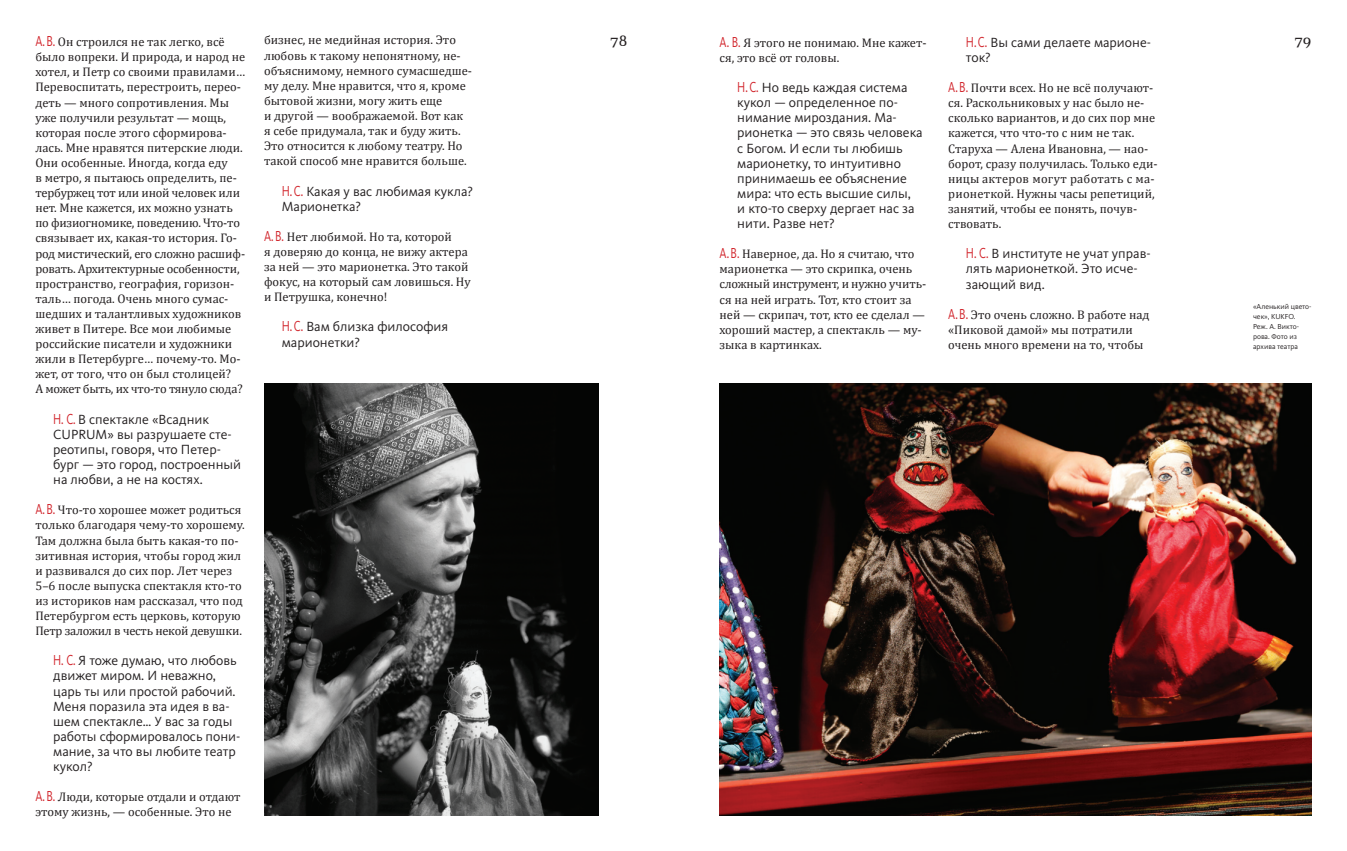
<style>
.page{position:relative;width:1347px;height:851px;background:#fff}
.page>*{position:absolute;margin:0;border:0;box-sizing:border-box;transform-origin:0 0}
.t1{font:15px "Aver";color:#231f20}
.t2{font:13.75px/15.1px "Kievit Pro";color:#231f20}
.t3{font:12.5px/15.1px "Cambria";color:#231f20}
.t4{font:7.5px/10px "Kievit Pro";color:#231f20}
.s1{font-size:15px;color:#d1232a}
.s2{font-family:"Kievit Pro";font-size:15px;color:#d1232a}
</style>
<div class="page">
<img style="left:264px;top:383px;width:334px;height:432px">
<img style="left:719px;top:383px;width:592px;height:432px">
<p class="t3" style="left:264px;top:33px;width:209px">бизнес, не медийная история. Это любовь к такому непонятному, не&shy;объяснимому, немного сумасшедше&shy;му делу. Мне нравится, что я, кроме бытовой жизни, могу жить еще<br>и другой — воображаемой. Вот как я себе придумала, так и буду жить.<br>Это относится к любому театру. Но такой способ мне нравится больше.</p>
<p class="t2" style="left:282px;top:183px;width:193px"><span class="s1">Н .С.</span> Какая у вас любимая кукла?<br>Марионетка?</p>
<p class="t3" style="left:264px;top:229px;width:208px"><span class="s2">А.В.</span> Нет любимой. Но та, которой<br>я доверяю до конца, не вижу актера за ней — это марионетка. Это такой фокус, на который сам ловишься. Ну и Петрушка, конечно!</p>
<p class="t2" style="left:282px;top:319px;width:168px"><span class="s1">Н .С.</span> Вам близка философия марионетки?</p>
<p class="t3" style="left:35px;top:34px;width:191px"><span class="s2">А.В.</span> Он строился не так легко, всё</p>
<p class="t1" style="left:610px;top:33px;width:19px">78</p>
<p class="t1" style="left:1294px;top:33px;width:19px">79</p>
<p class="t3" style="left:35px;top:49px;width:211px">было вопреки. И природа, и народ не хотел, и Петр со своими правилами… Перевоспитать, перестроить, перео&shy;деть — много сопротивления. Мы уже получили результат — мощь, которая после этого сформирова&shy;лась. Мне нравятся питерские люди.<br>Они особенные. Иногда, когда еду<br>в метро, я пытаюсь определить, пе&shy;тербуржец тот или иной человек или нет. Мне кажется, их можно узнать по физиогномике, поведению. Что-то связывает их, какая-то история. Го&shy;род мистический, его сложно расшиф&shy;ровать. Архитектурные особенности, пространство, география, горизон&shy;таль… погода. Очень много сумас&shy;шедших и талантливых художников живет в Питере. Все мои любимые российские писатели и художники жили в Петербурге… почему-то. Мо&shy;жет, от того, что он был столицей?<br>А может быть, их что-то тянуло сюда?</p>
<p class="t2" style="left:53px;top:411px;width:189px"><span class="s1">Н. С.</span> В спектакле «Всадник<br>CUPRUM» вы разрушаете сте&shy;реотипы, говоря, что Петер&shy;бург — это город, построенный на любви, а не на костях.</p>
<p class="t3" style="left:35px;top:502px;width:211px"><span class="s2">А.В.</span> Что-то хорошее может родиться только благодаря чему-то хорошему.<br>Там должна была быть какая-то по&shy;зитивная история, чтобы город жил и развивался до сих пор. Лет через 5–6 после выпуска спектакля кто-то из историков нам рассказал, что под Петербургом есть церковь, которую Петр заложил в честь некой девушки.</p>
<p class="t2" style="left:53px;top:653px;width:189px"><span class="s1">Н . С.</span> Я тоже думаю, что любовь движет миром. И неважно, царь ты или простой рабочий.<br>Меня поразила эта идея в ва&shy;шем спектакле… У вас за годы работы сформировалось пони&shy;мание, за что вы любите театр кукол?</p>
<p class="t3" style="left:35px;top:789px;width:206px"><span class="s2">А.В.</span> Люди, которые отдали и отдают этому жизнь, — особенные. Это не</p>
<p class="t2" style="left:966px;top:35px;width:186px"><span class="s1">Н.С.</span> Вы сами делаете марионе&shy;ток?</p>
<p class="t3" style="left:948px;top:80px;width:211px"><span class="s2">А.В.</span> Почти всех. Но не всё получают&shy;ся. Раскольниковых у нас было не&shy;сколько вариантов, и до сих пор мне кажется, что что-то с ним не так.<br>Старуха — Алена Ивановна, — нао&shy;борот, сразу получилась. Только еди&shy;ницы актеров могут работать с ма&shy;рионеткой. Нужны часы репетиций, занятий, чтобы ее понять, почув&shy;ствовать.</p>
<p class="t2" style="left:966px;top:246px;width:186px"><span class="s1">Н . С.</span> В институте не учат управ&shy;лять марионеткой. Это исче&shy;зающий вид.</p>
<p class="t3" style="left:948px;top:307px;width:203px"><span class="s2">А.В.</span> Это очень сложно. В работе над «Пиковой дамой» мы потратили очень много времени на то, чтобы</p>
<p class="t4" style="left:1253px;top:301px;width:60px">«Аленький цвето&shy;чек», KUKFO.<br>Реж. А. Викто&shy;рова. Фото из архива театра</p>
<p class="t3" style="left:719px;top:35px;width:208px"><span class="s2">А. В.</span> Я этого не понимаю. Мне кажет&shy;ся, это всё от головы.</p>
<p class="t2" style="left:737px;top:80px;width:187px"><span class="s1">Н .С.</span> Н о ведь каждая система кукол — определенное по&shy;нимание мироздания. Ма&shy;рионетка — это связь человека с Богом. И если ты любишь марионетку, то интуитивно принимаешь ее объяснение мира: что есть высшие силы,<br>и кто-то сверху дергает нас за нити. Разве нет?</p>
<p class="t3" style="left:719px;top:246px;width:208px"><span class="s2">А.В.</span> Наверное, да. Но я считаю, что марионетка — это скрипка, очень сложный инструмент, и нужно учить&shy;ся на ней играть. Тот, кто стоит за ней — скрипач, тот, кто ее сделал — хороший мастер, а спектакль — му&shy;зыка в картинках.</p>
</div>
